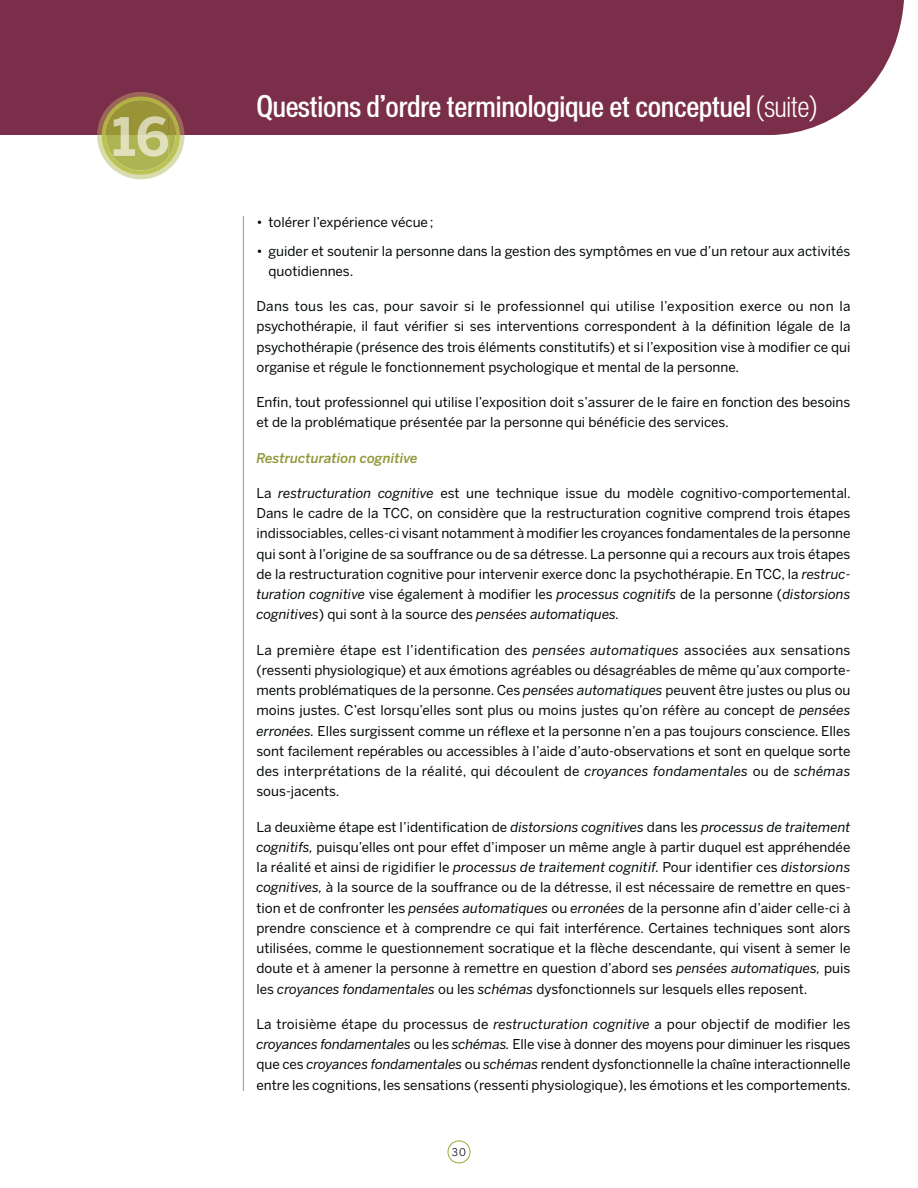
<style>
.page{position:relative;width:918px;height:1188px;background:#fff}
.page>*{position:absolute;margin:0;border:0;box-sizing:border-box;transform-origin:0 0}
.t1{font:700 52.5px "Benton Sans";color:#dee1ba}
.t2{font:500 condensed 28.5px "Vonnes";letter-spacing:-.01em;color:#fff}
.t3{font:13.5px/20.2px "Benton Sans";color:#040809;text-align:justify}
.t4{font:italic 500 13.5px "Benton Sans";color:#909938}
.t5{font:10.5px "Benton Sans";color:#040809}
.s1{font-weight:100}
.s2{font-style:italic}
</style>
<div class="page">
<div style="left:448px;top:1140px;width:22px;height:23px;border:1px solid #9ea638;border-radius:50%"></div>
<div style="left:0;top:0;width:904px;height:135px;background:#7a2e4a"></div>
<svg style="left:97px;top:92px;width:88px;height:87px;background:#b3a271"></svg>
<div style="left:114px;top:135px;width:54px;height:22px;background:#adb452"></div>
<div style="left:114px;top:116px;width:54px;height:19px;background:#999537"></div>
<hr style="left:243px;top:216px;width:1px;height:875px;background:#9ea638">
<h1 class="t1" style="left:112px;top:117px;width:59px">16</h1>
<h2 class="t2" style="left:257px;top:95px;width:562px">Questions d’ordre terminologique et conceptuel <span class="s1">(suite)</span></h2>
<p class="t3" style="left:257px;top:213px;width:178px">• tolérer l’expérience vécue ;</p>
<p class="t3" style="left:269px;top:242px;width:584px;text-indent:-12px">• guider et soutenir la personne dans la gestion des symptômes en vue d’un retour aux activités quotidiennes.</p>
<p class="t3" style="left:257px;top:297px;width:596px">Dans tous les cas, pour savoir si le professionnel qui utilise l’exposition exerce ou non la psychothérapie, il faut vérifier si ses interventions correspondent à la définition légale de la psychothérapie (présence des trois éléments constitutifs) et si l’exposition vise à modifier ce qui organise et régule le fonctionnement psychologique et mental de la personne.</p>
<p class="t3" style="left:257px;top:393px;width:595px">Enfin, tout professionnel qui utilise l’exposition doit s’assurer de le faire en fonction des besoins et de la problématique présentée par la personne qui bénéficie des services.</p>
<p class="t4" style="left:257px;top:452px;width:163px">Restructuration cognitive</p>
<p class="t3" style="left:257px;top:484px;width:596px">La <span class="s2">restructuration cognitive</span> est une technique issue du modèle cognitivo-comportemental.<br>Dans le cadre de la TCC, on considère que la restructuration cognitive comprend trois étapes indissociables, celles-ci visant notamment à modifier les croyances fondamentales de la personne qui sont à l’origine de sa souffrance ou de sa détresse. La personne qui a recours aux trois étapes de la restructuration cognitive pour intervenir exerce donc la psychothérapie. En TCC, la <span class="s2">restruc&shy;turation cognitive</span> vise également à modifier les <span class="s2">processus cognitifs</span> de la personne (<span class="s2">distorsions cognitives</span>) qui sont à la source des <span class="s2">pensées automatiques.</span></p>
<p class="t3" style="left:257px;top:641px;width:596px">La première étape est l’identification des <span class="s2">pensées automatiques</span> associées aux sensations (ressenti physiologique) et aux émotions agréables ou désagréables de même qu’aux comporte&shy;ments problématiques de la personne. Ces <span class="s2">pensées automatiques</span> peuvent être justes ou plus ou moins justes. C’est lorsqu’elles sont plus ou moins justes qu’on réfère au concept de <span class="s2">pensées erronées.</span> Elles surgissent comme un réflexe et la personne n’en a pas toujours conscience. Elles sont facilement repérables ou accessibles à l’aide d’auto-observations et sont en quelque sorte des interprétations de la réalité, qui découlent de <span class="s2">croyances fondamentales</span> ou de <span class="s2">schémas </span>sous-jacents.</p>
<p class="t3" style="left:257px;top:818px;width:596px">La deuxième étape est l’identification de <span class="s2">distorsions cognitives</span> dans les <span class="s2">processus de traitement cognitifs,</span> puisqu’elles ont pour effet d’imposer un même angle à partir duquel est appréhendée la réalité et ainsi de rigidifier le <span class="s2">processus de traitement cognitif.</span> Pour identifier ces <span class="s2">distorsions cognitives,</span> à la source de la souffrance ou de la détresse, il est nécessaire de remettre en ques&shy;tion et de confronter les <span class="s2">pensées automatiques</span> ou <span class="s2">erronées</span> de la personne afin d’aider celle-ci à prendre conscience et à comprendre ce qui fait interférence. Certaines techniques sont alors utilisées, comme le questionnement socratique et la flèche descendante, qui visent à semer le doute et à amener la personne à remettre en question d’abord ses <span class="s2">pensées automatiques,</span> puis les <span class="s2">croyances fondamentales</span> ou les <span class="s2">schémas</span> dysfonctionnels sur lesquels elles reposent.</p>
<p class="t3" style="left:257px;top:1015px;width:596px">La troisième étape du processus de <span class="s2">restructuration cognitive</span> a pour objectif de modifier les <span class="s2">croyances fondamentales</span> ou les <span class="s2">schémas.</span> Elle vise à donner des moyens pour diminuer les risques que ces <span class="s2">croyances fondamentales</span> ou <span class="s2">schémas</span> rendent dysfonctionnelle la chaîne interactionnelle entre les cognitions, les sensations (ressenti physiologique), les émotions et les comportements.</p>
<p class="t5" style="left:452px;top:1148px;width:16px">30</p>
</div>
